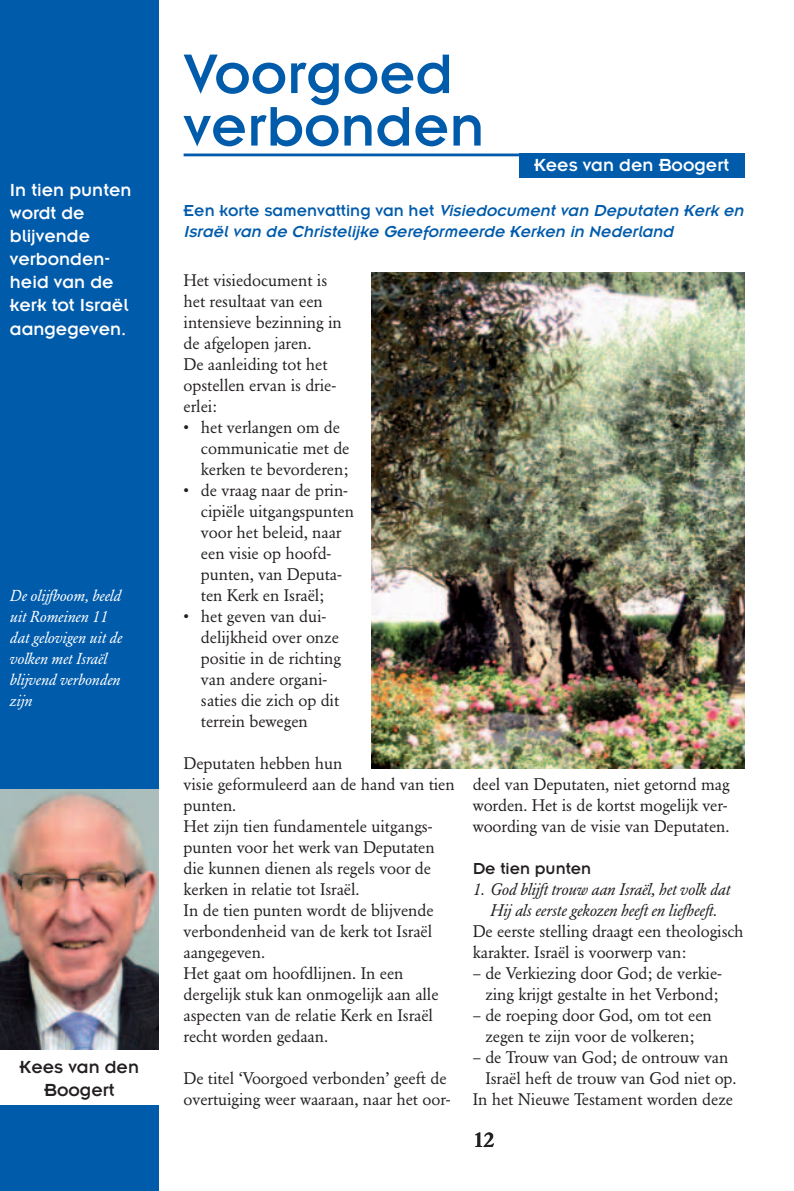
<style>
.page{position:relative;width:794px;height:1191px;background:#fff}
.page>*{position:absolute;margin:0;border:0;box-sizing:border-box;transform-origin:0 0}
.t1{font:61.25px/52.5px "Insignia";color:#015bab}
.t2{font:500 21px "Garamond BE";color:#231f20}
.t3{font:19.25px/23.1px "Insignia";color:#fff}
.t4{font:19.25px/23.1px "Insignia";color:#231f20;text-align:center}
.t5{font:italic 17.5px/21px "Insignia";color:#015bab}
.t6{font:17.5px "Insignia";color:#231f20}
.t7{font:16.62px/21px "Garamond BE";letter-spacing:-.005em;color:#231f20}
.t8{font:italic 16.62px/21px "Garamond BE";letter-spacing:-.005em;color:#231f20;text-align:center}
.t9{font:italic 15.75px/21px "Garamond BE";color:#fff}
.s1{font-style:normal}
</style>
<div class="page">
<div style="left:0;top:0;width:159px;height:1191px;background:#015bab"></div>
<hr style="left:184px;top:153px;width:560px;height:3px;background:#015bab">
<img style="left:0;top:789px;width:159px;height:261px">
<div style="left:0;top:1050px;width:161px;height:54px;background:#fff"></div>
<div style="left:519px;top:153px;width:225px;height:25px;background:#015bab"></div>
<img style="left:372px;top:272px;width:372px;height:496px">
<p class="t3" style="left:10px;top:180px;width:123px">In tien punten wordt de blijvende verbonden&shy;heid van de kerk tot Israël aangegeven.</p>
<p class="t9" style="left:10px;top:586px;width:114px">De olijfboom, beeld uit Romeinen 11 dat gelovigen uit de volken met Israël blijvend verbonden zijn</p>
<p class="t4" style="left:20px;top:1057px;width:121px">Kees van den<br>Boogert</p>
<h1 class="t1" style="left:184px;top:53px;width:302px">Voorgoed verbonden</h1>
<p class="t3" style="left:534px;top:155px;width:196px">Kees van den Boogert</p>
<p class="t5" style="left:184px;top:201px;width:564px"><span class="s1">Een korte samenvatting van het</span> Visiedocument van Deputaten Kerk en<br>Israël van de Christelijke Gereformeerde Kerken in Nederland</p>
<p class="t7" style="left:184px;top:271px;width:160px">Het visiedocument is het resultaat van een intensieve bezinning in de afgelopen jaren.<br>De aanleiding tot het opstellen ervan is drie&shy;erlei:</p>
<p class="t7" style="left:201px;top:418px;width:150px;text-indent:-17px">• het verlangen om de communicatie met de kerken te bevorderen;</p>
<p class="t7" style="left:201px;top:481px;width:155px;text-indent:-17px">• de vraag naar de prin&shy;cipiële uitgangspunten voor het beleid, naar een visie op hoofd&shy;punten, van Deputa&shy;ten Kerk en Israël;</p>
<p class="t7" style="left:201px;top:607px;width:141px;text-indent:-17px">• het geven van dui&shy;delijkheid over onze positie in de richting van andere organi&shy;saties die zich op dit terrein bewegen</p>
<p class="t7" style="left:184px;top:754px;width:273px">Deputaten hebben hun<br>visie geformuleerd aan de hand van tien punten.<br>Het zijn tien fundamentele uitgangs&shy;punten voor het werk van Deputaten die kunnen dienen als regels voor de kerken in relatie tot Israël.<br>In de tien punten wordt de blijvende verbondenheid van de kerk tot Israël aangegeven.<br>Het gaat om hoofdlijnen. In een dergelijk stuk kan onmogelijk aan alle aspecten van de relatie Kerk en Israël recht worden gedaan.</p>
<p class="t7" style="left:184px;top:1069px;width:268px">De titel ‘Voorgoed verbonden’ geeft de overtuiging weer waaraan, naar het oor-</p>
<p class="t7" style="left:473px;top:775px;width:258px">deel van Deputaten, niet getornd mag worden. Het is de kortst mogelijk ver&shy;woording van de visie van Deputaten.</p>
<p class="t6" style="left:472px;top:862px;width:120px">De tien punten</p>
<p class="t8" style="left:472px;top:880px;width:259px">1. God blijft trouw aan Israël, het volk dat<br>Hij als eerste gekozen heeft en liefheeft.</p>
<p class="t7" style="left:472px;top:922px;width:272px">De eerste stelling draagt een theologisch karakter. Israël is voorwerp van:</p>
<p class="t7" style="left:472px;top:964px;width:250px;text-align:center">– de Verkiezing door God; de verkie&shy;zing krijgt gestalte in het Verbond;</p>
<p class="t7" style="left:472px;top:1006px;width:241px;text-align:center">– de roeping door God, om tot een zegen te zijn voor de volkeren;</p>
<p class="t7" style="left:472px;top:1048px;width:257px">– de Trouw van God; de ontrouw van</p>
<p class="t7" style="left:485px;top:1069px;width:253px">Israël heft de trouw van God niet op.</p>
<p class="t7" style="left:472px;top:1090px;width:262px">In het Nieuwe Testament worden deze</p>
<p class="t2" style="left:473px;top:1130px;width:22px">12</p>
</div>
